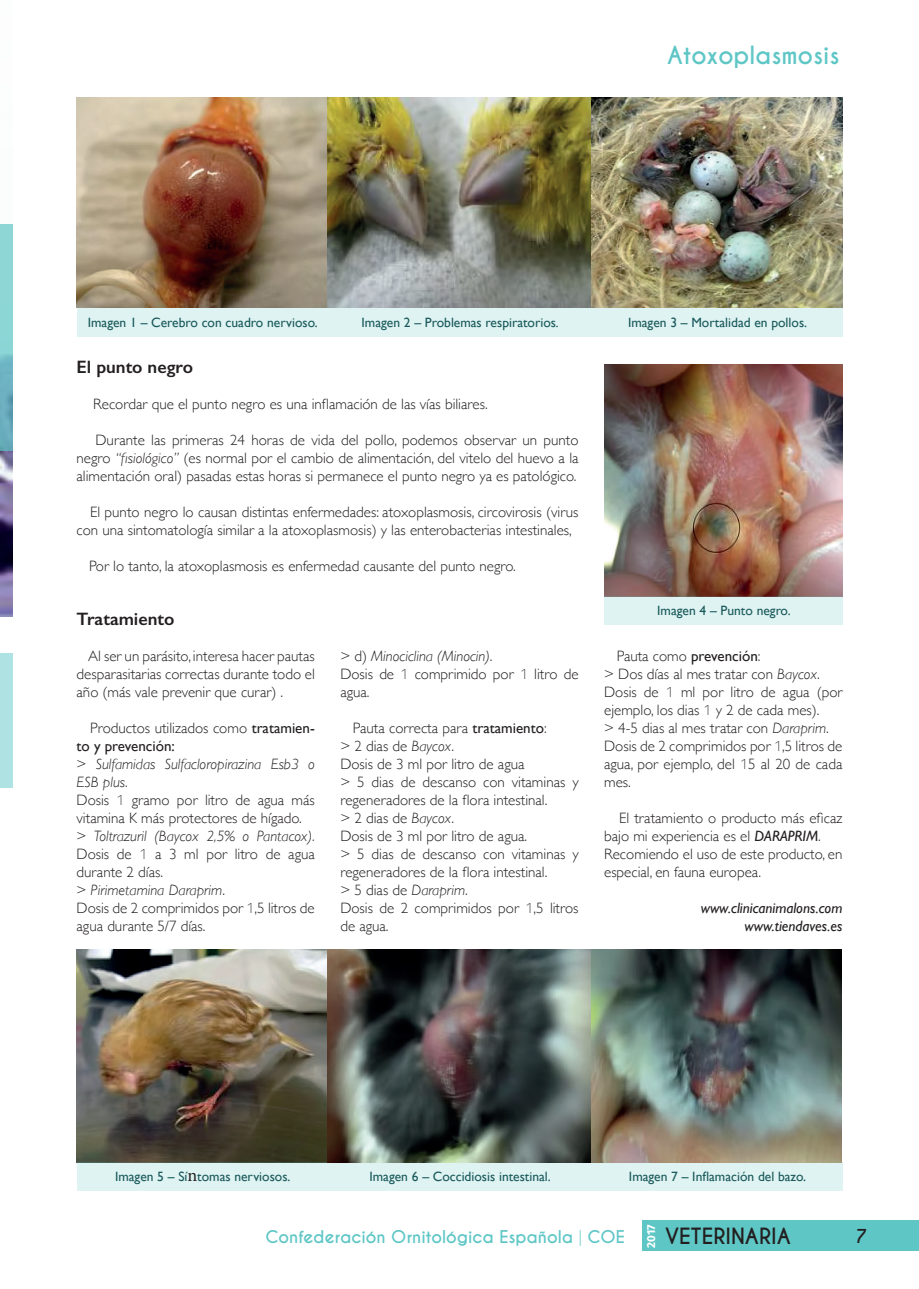
<style>
.page{position:relative;width:919px;height:1289px;background:#fff}
.page>*{position:absolute;margin:0;border:0;box-sizing:border-box;transform-origin:0 0}
.t1{font:700 23.55px "Caviar Dreams";color:#5fc6c6}
.t2{font:700 21px "Caviar Dreams";color:#231f20}
.t3{font:600 18px "Gill Sans";color:#231f20}
.t4{font:700 18px "Caviar Dreams";color:#231f20}
.t5{font:700 16.5px "Caviar Dreams";letter-spacing:-.005em;color:#5fc6c6}
.t6{font:300 15px/18px "Gill Sans";color:#231f20}
.t7{font:italic 15px/18px "Gill Sans";color:#231f20;text-align:right}
.t8{font:13.5px "Gill Sans";color:#1a595a}
.t9{font:700 11.55px "Fira Sans";color:#fff}
.s1{font-style:italic}
.s2{font-weight:400}
.s3{font-family:"Titillium Text 25 L 1 wt";font-weight:400}
.s4{font-weight:400;font-style:italic}
.s5{font-family:"Minion Pro";font-size:18px;color:#231f20}
</style>
<div class="page">
<div style="left:642px;top:1220px;width:276px;height:30px;background:#5fc6c6"></div>
<img style="left:0;top:450px;width:13px;height:167px">
<svg style="left:0;top:224px;width:13px;height:226px;background:#7ec5cb"></svg>
<div style="left:0;top:653px;width:13px;height:134px;background:#afe2e2"></div>
<img style="left:77px;top:98px;width:765px;height:210px">
<div style="left:76px;top:308px;width:766px;height:29px;background:#dff3f3"></div>
<img style="left:604px;top:364px;width:238px;height:232px">
<div style="left:604px;top:596px;width:238px;height:29px;background:#dff3f3"></div>
<img style="left:77px;top:949px;width:764px;height:213px">
<div style="left:76px;top:1162px;width:766px;height:29px;background:#dff3f3"></div>
<h1 class="t1" style="left:667px;top:41px;width:174px">Atoxoplasmosis</h1>
<p class="t8" style="left:88px;top:314px;width:231px">Imagen 1 – Cerebro con cuadro nervioso.</p>
<p class="t8" style="left:361px;top:314px;width:199px">Imagen 2 – Problemas respiratorios<span class="s1">.</span></p>
<p class="t8" style="left:628px;top:314px;width:181px">Imagen 3 – Mortalidad en pollos.</p>
<p class="t3" style="left:77px;top:356px;width:118px">El punto negro</p>
<p class="t6" style="left:93px;top:394px;width:396px">Recordar que el punto negro es una inflamación de las vías biliares.</p>
<p class="t6" style="left:77px;top:430px;width:503px;text-align:justify;text-indent:19px">Durante las primeras 24 horas de vida del pollo, podemos observar un punto negro <span class="s1">“fisiológico”</span> (es normal por el cambio de alimentación, del vitelo del huevo a la alimentación oral) pasadas estas horas si permanece el punto negro ya es patológico.</p>
<p class="t6" style="left:77px;top:502px;width:503px;text-indent:13px">El punto negro lo causan distintas enfermedades: atoxoplasmosis, circovirosis (virus con una sintomatología similar a la atoxoplasmosis) y las enterobacterias intestinales,</p>
<p class="t6" style="left:89px;top:556px;width:428px">Por lo tanto, la atoxoplasmosis es enfermedad causante del punto negro.</p>
<p class="t3" style="left:77px;top:608px;width:99px">Tratamiento</p>
<p class="t6" style="left:77px;top:646px;width:240px;text-align:justify;text-indent:12px">Al ser un parásito, interesa hacer pautas desparasitarias correctas durante todo el año (más vale prevenir que curar) .</p>
<p class="t6" style="left:77px;top:718px;width:240px;text-indent:14px">Productos utilizados como <span class="s2">tratamien&shy;to y prevención:<br></span>&gt; <span class="s1">Sulfamidas Sulfacloropirazina Esb3 o<br>ESB plus.<br></span>Dosis <span class="s3">1</span> gramo por litro de agua más vitamina K más protectores de hígado. &gt; <span class="s1">Toltrazuril (Baycox 2,5% o Pantacox).<br></span>Dosis de <span class="s3">1</span> a 3 ml por litro de agua durante 2 días.<br>&gt; <span class="s1">Pirimetamina Daraprim</span>.<br>Dosis de 2 comprimidos por <span class="s3">1</span>,5 litros de agua durante 5/7 días.</p>
<p class="t6" style="left:340px;top:646px;width:240px">&gt; d) <span class="s1">Minociclina (Minocin)</span>.<br>Dosis de <span class="s3">1</span> comprimido por <span class="s3">1</span> litro de agua.</p>
<p class="t6" style="left:340px;top:718px;width:240px;text-indent:13px">Pauta correcta para <span class="s2">tratamiento</span>:<br>&gt; 2 dias de <span class="s1">Baycox</span>.<br>Dosis de 3 ml por litro de agua<br>&gt; 5 dias de descanso con vitaminas y regeneradores de la flora intestinal.<br>&gt; 2 dias de <span class="s1">Baycox</span>.<br>Dosis de 3 ml por litro de agua.<br>&gt; 5 dias de descanso con vitaminas y regeneradores de la flora intestinal.<br>&gt; 5 dias de <span class="s1">Daraprim</span>.<br>Dosis de 2 comprimidos por <span class="s3">1</span>,5 litros de agua.</p>
<p class="t8" style="left:657px;top:602px;width:135px">Imagen 4 – Punto negro.</p>
<p class="t6" style="left:604px;top:646px;width:240px;text-indent:13px">Pauta como <span class="s2">prevención</span>:<br>&gt; Dos días al mes tratar con <span class="s1">Baycox</span>.<br>Dosis de <span class="s3">1</span> ml por litro de agua (por ejemplo, los dias <span class="s3">1</span> y 2 de cada mes).<br>&gt; 4-5 dias al mes tratar con <span class="s1">Daraprim</span>.<br>Dosis de 2 comprimidos por <span class="s3">1</span>,5 litros de agua, por ejemplo, del <span class="s3">1</span>5 al 20 de cada mes.</p>
<p class="t6" style="left:604px;top:808px;width:240px;text-indent:15px">El tratamiento o producto más eficaz bajo mi experiencia es el <span class="s4">DARAPRIM</span>.<br>Recomiendo el uso de este producto, en especial, en fauna europea.</p>
<p class="t7" style="left:700px;top:899px;width:143px">www.clinicanimalons.com www.tiendaves.es</p>
<p class="t8" style="left:115px;top:1168px;width:177px">Imagen 5 – Sí<span class="s5">n</span>tomas nerviosos.</p>
<p class="t8" style="left:369px;top:1168px;width:183px">Imagen 6 – Coccidiosis intestinal.</p>
<p class="t8" style="left:629px;top:1168px;width:179px">Imagen 7 – Inflamación del bazo.</p>
<p class="t5" style="left:265px;top:1226px;width:361px">Confederación Ornitológica Española <span class="s2">|</span> COE</p>
<p class="t9" style="left:641px;top:1247px;width:25px;rotate:-90deg">2017</p>
<h2 class="t2" style="left:665px;top:1223px;width:127px">VETERINARIA</h2>
<p class="t4" style="left:856px;top:1225px;width:13px">7</p>
</div>
